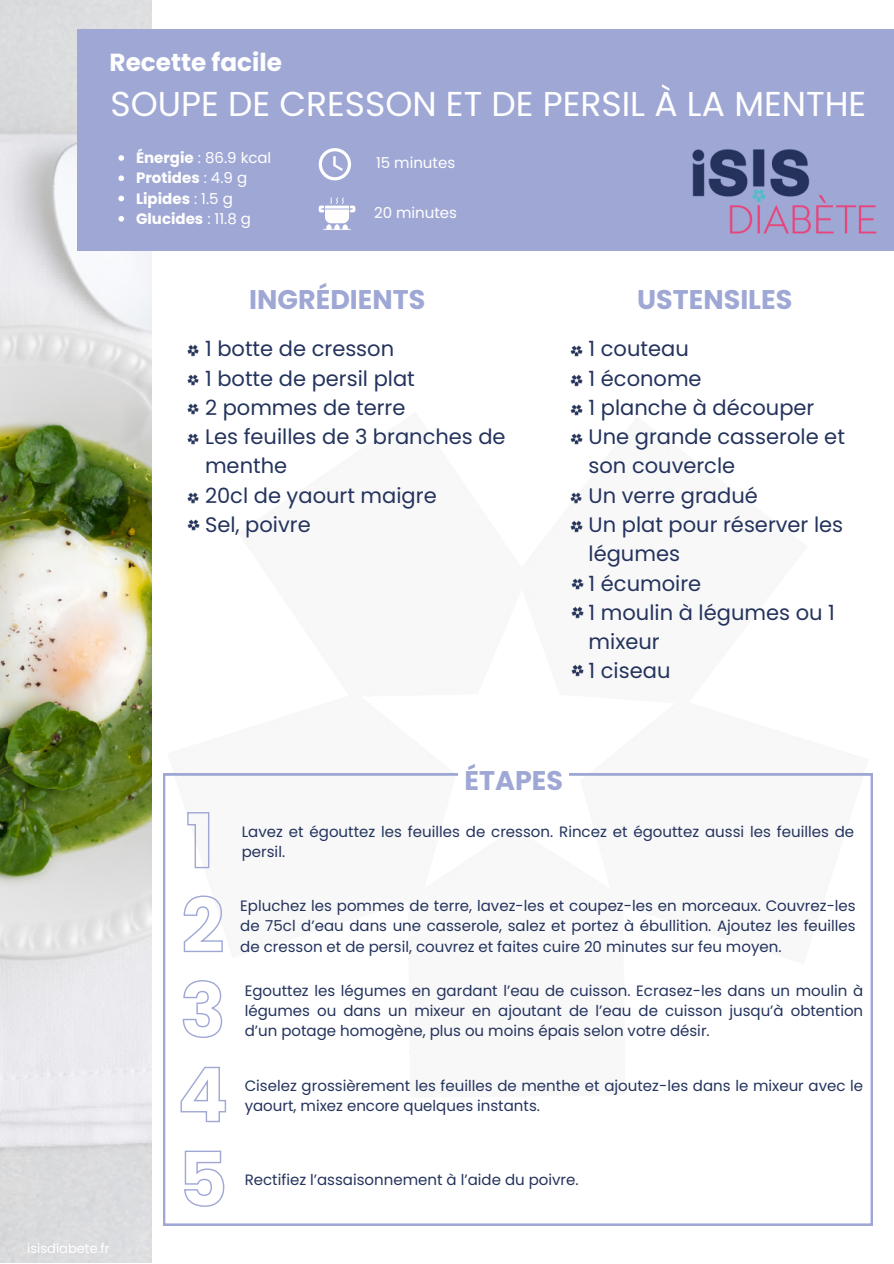
<style>
.page{position:relative;width:894px;height:1264px;background:#fff}
.page>*{position:absolute;margin:0;border:0;box-sizing:border-box;transform-origin:0 0}
.t1{font:34.5px "Poppins";color:#fff}
.t2{font:700 27px "Poppins";color:#9fa8d5}
.t3{font:700 24.75px "Poppins";color:#fff}
.t4{font:21px/29.2px "Poppins";color:#24335d}
.t5{font:15px/20.2px "Poppins";color:#24335d}
.t6{font:700 15px "Poppins";color:#fff}
.t7{font:15px "Poppins";color:#fff}
.t8{font:13.05px "Poppins";color:#fff}
.s1{font-weight:700}
.s2{font-weight:400}
</style>
<div class="page">
<img style="left:0;top:0;width:151px;height:1262px">
<div style="left:77px;top:29px;width:816px;height:222px;background:#9fa8d5"></div>
<svg style="left:163px;top:773px;width:709px;height:452px"></svg>
<div style="left:458px;top:764px;width:111px;height:33px;background:#fff"></div>
<svg style="left:318px;top:148px;width:33px;height:32px"></svg>
<svg style="left:318px;top:197px;width:37px;height:33px"></svg>
<img style="left:692px;top:149px;width:183px;height:85px">
<svg style="left:570px;top:345px;width:13px;height:12px"></svg>
<img style="left:570px;top:374px;width:13px;height:13px">
<img style="left:570px;top:404px;width:13px;height:12px">
<img style="left:570px;top:433px;width:13px;height:12px">
<svg style="left:570px;top:492px;width:12px;height:12px"></svg>
<img style="left:570px;top:520px;width:13px;height:13px">
<img style="left:571px;top:578px;width:13px;height:12px">
<img style="left:571px;top:606px;width:13px;height:13px">
<img style="left:571px;top:664px;width:13px;height:13px">
<img style="left:187px;top:344px;width:12px;height:13px">
<img style="left:187px;top:374px;width:12px;height:12px">
<img style="left:187px;top:403px;width:12px;height:12px">
<img style="left:187px;top:433px;width:12px;height:12px">
<img style="left:187px;top:519px;width:13px;height:12px">
<img style="left:187px;top:492px;width:12px;height:12px">
<svg style="left:186px;top:811px;width:24px;height:58px"></svg>
<svg style="left:164px;top:894px;width:59px;height:62px"></svg>
<svg style="left:182px;top:979px;width:41px;height:59px"></svg>
<svg style="left:118px;top:155px;width:6px;height:6px"></svg>
<svg style="left:118px;top:175px;width:6px;height:6px"></svg>
<svg style="left:118px;top:196px;width:6px;height:5px"></svg>
<svg style="left:118px;top:216px;width:6px;height:5px"></svg>
<svg style="left:180px;top:1066px;width:47px;height:56px"></svg>
<svg style="left:183px;top:1149px;width:42px;height:58px"></svg>
<p class="t3" style="left:110px;top:45px;width:174px">Recette facile</p>
<h4 class="t1" style="left:110px;top:80px;width:757px">SOUPE DE CRESSON ET DE PERSIL À LA MENTHE</h4>
<p class="t7" style="left:136px;top:147px;width:137px"><span class="s1">Énergie</span> : 86.9 kcal</p>
<h2 class="t6" style="left:136px;top:167px;width:113px">Protides <span class="s2">: 4.9 g</span></h2>
<p class="t6" style="left:136px;top:188px;width:98px">Lipides <span class="s2">: 1.5 g</span></p>
<h5 class="t6" style="left:136px;top:208px;width:116px">Glucides <span class="s2">: 11.8 g</span></h5>
<p class="t7" style="left:376px;top:152px;width:81px">15 minutes</p>
<h3 class="t7" style="left:374px;top:202px;width:84px">20 minutes</h3>
<p class="t2" style="left:249px;top:280px;width:178px">INGRÉDIENTS</p>
<p class="t4" style="left:205px;top:334px;width:302px">1 botte de cresson<br>1 botte de persil plat<br>2 pommes de terre<br>Les feuilles de 3 branches de menthe<br>20cl de yaourt maigre</p>
<p class="t4" style="left:205px;top:510px;width:107px">Sel, poivre</p>
<p class="t2" style="left:637px;top:280px;width:157px">USTENSILES</p>
<p class="t4" style="left:588px;top:334px;width:258px">1 couteau<br>1 économe<br>1 planche à découper<br>Une grande casserole et son couvercle<br>Un verre gradué<br>Un plat pour réserver les légumes<br>1 écumoire<br>1 moulin à légumes ou 1 mixeur</p>
<p class="t4" style="left:588px;top:656px;width:83px">1 ciseau</p>
<p class="t2" style="left:464px;top:761px;width:100px">ÉTAPES</p>
<p class="t5" style="left:242px;top:821px;width:613px">Lavez et égouttez les feuilles de cresson. Rincez et égouttez aussi les feuilles de persil.</p>
<p class="t5" style="left:240px;top:895px;width:617px;text-align:justify">Epluchez les pommes de terre, lavez-les et coupez-les en morceaux. Couvrez-les de 75cl d’eau dans une casserole, salez et portez à ébullition. Ajoutez les feuilles de cresson et de persil, couvrez et faites cuire 20 minutes sur feu moyen.</p>
<p class="t5" style="left:245px;top:980px;width:620px;text-align:justify">Egouttez les légumes en gardant l’eau de cuisson. Ecrasez-les dans un moulin à légumes ou dans un mixeur en ajoutant de l’eau de cuisson jusqu’à obtention d’un potage homogène, plus ou moins épais selon votre désir.</p>
<h5 class="t5" style="left:245px;top:1075px;width:620px">Ciselez grossièrement les feuilles de menthe et ajoutez-les dans le mixeur avec le yaourt, mixez encore quelques instants.</h5>
<p class="t8" style="left:27px;top:1239px;width:84px">isisdiabete.fr</p>
<h5 class="t5" style="left:245px;top:1169px;width:335px">Rectifiez l’assaisonnement à l’aide du poivre.</h5>
</div>
